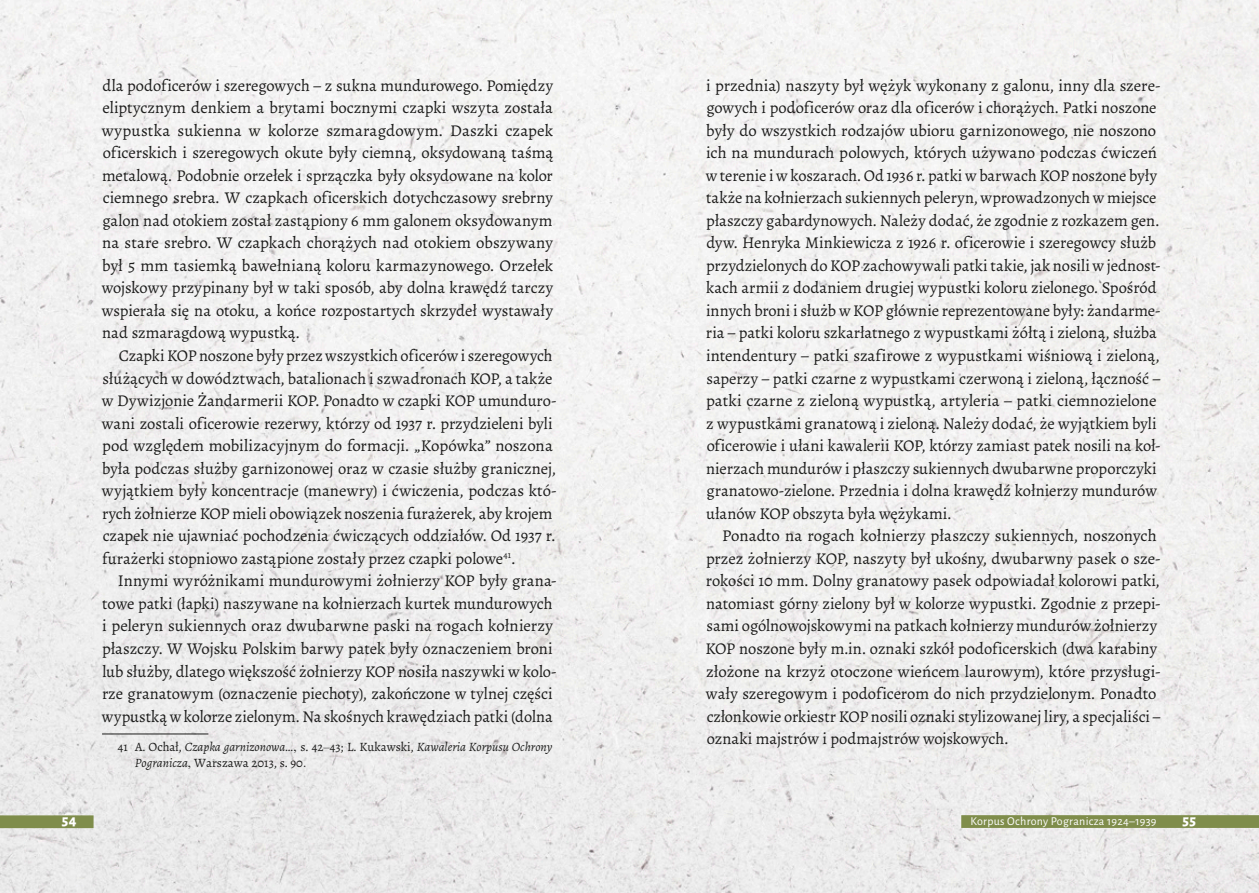
<style>
.page{position:relative;width:1259px;height:893px;background:#fff}
.page>*{position:absolute;margin:0;border:0;box-sizing:border-box;transform-origin:0 0}
.Akapit{font:16.5px/22.5px "Alegreya";letter-spacing:-.005em;color:#1c1c1b}
.Akapit__15{font:16.5px/22.5px "Alegreya";letter-spacing:.005em;color:#1c1c1b;text-align:justify}
.t1{font:800 15px "Alegreya Sans";color:#fff}
.Przypis_dolny{font:italic 12.75px/15.3px "Alegreya";color:#1c1c1b}
.t2{font:12px "Alegreya Sans";letter-spacing:.025em;color:#fff}
.s1{font-style:normal}
.s2{font-family:"Times New Roman";font-style:normal}
</style>
<div class="page">
<img style="left:0;top:0;width:1259px;height:893px">
<div style="left:0;top:815px;width:94px;height:13px;background:#7f8d4b"></div>
<div style="left:961px;top:815px;width:298px;height:13px;background:#7f8d4b"></div>
<hr style="left:102px;top:734px;width:106px;height:1px;background:#1c1c1b">
<p class="Akapit__15" style="left:102px;top:74px;width:453px">dla podoficerów i szeregowych – z sukna mundurowego. Pomiędzy eliptycznym denkiem a brytami bocznymi czapki wszyta została wypustka sukienna w kolorze szmaragdowym. Daszki czapek oficerskich i szeregowych okute były ciemną, oksydowaną taśmą metalową. Podobnie orzełek i sprzączka były oksydowane na kolor ciemnego srebra. W czapkach oficerskich dotychczasowy srebrny galon nad otokiem został zastąpiony 6 mm galonem oksydowanym na stare srebro. W czapkach chorążych nad otokiem obszywany był 5 mm tasiemką bawełnianą koloru karmazynowego. Orzełek wojskowy przypinany był w taki sposób, aby dolna krawędź tarczy wspierała się na otoku, a końce rozpostartych skrzydeł wystawały nad szmaragdową wypustką.</p>
<p class="Akapit" style="left:102px;top:344px;width:456px;text-indent:17px">Czapki KOP noszone były przez wszystkich oficerów i szeregowych służących w dowództwach, batalionach i szwadronach KOP, a także w Dywizjonie Żandarmerii KOP. Ponadto w czapki KOP umunduro&shy;wani zostali oficerowie rezerwy, którzy od 1937 r. przydzieleni byli pod względem mobilizacyjnym do formacji. „Kopówka” noszona była podczas służby garnizonowej oraz w czasie służby granicznej, wyjątkiem były koncentracje (manewry) i ćwiczenia, podczas któ&shy;rych żołnierze KOP mieli obowiązek noszenia furażerek, aby krojem czapek nie ujawniać pochodzenia ćwiczących oddziałów. Od 1937 r. furażerki stopniowo zastąpione zostały przez czapki polowe<sup>41</sup>.</p>
<p class="Akapit" style="left:102px;top:570px;width:456px;text-indent:16px">Innymi wyróżnikami mundurowymi żołnierzy KOP były grana&shy;towe patki (łapki) naszywane na kołnierzach kurtek mundurowych i peleryn sukiennych oraz dwubarwne paski na rogach kołnierzy płaszczy. W Wojsku Polskim barwy patek były oznaczeniem broni lub służby, dlatego większość żołnierzy KOP nosiła naszywki w kolo&shy;rze granatowym (oznaczenie piechoty), zakończone w tylnej części wypustką w kolorze zielonym. Na skośnych krawędziach patki (dolna</p>
<p class="Przypis_dolny" style="left:135px;top:740px;width:419px;text-indent:-17px"><span class="s1">41 A. Ochał,</span> Czapka garnizonowa…<span class="s2">,</span> <span class="s1">s. 42</span><span class="s2">–</span><span class="s1">43; L. Kukawski,</span> Kawaleria Korpusu Ochrony<br>Pogranicza<span class="s2">,</span> <span class="s1">Warszawa 2013, s. 90</span><span class="s2">.</span></p>
<p class="Akapit" style="left:706px;top:74px;width:456px">i przednia) naszyty był wężyk wykonany z galonu, inny dla szere&shy;gowych i podoficerów oraz dla oficerów i chorążych. Patki noszone były do wszystkich rodzajów ubioru garnizonowego, nie noszono ich na mundurach polowych, których używano podczas ćwiczeń w terenie i w koszarach. Od 1936 r. patki w barwach KOP noszone były także na kołnierzach sukiennych peleryn, wprowadzonych w miejsce płaszczy gabardynowych. Należy dodać, że zgodnie z rozkazem gen. dyw. Henryka Minkiewicza z 1926 r. oficerowie i szeregowcy służb przydzielonych do KOP zachowywali patki takie, jak nosili w jednost&shy;kach armii z dodaniem drugiej wypustki koloru zielonego. Spośród innych broni i służb w KOP głównie reprezentowane były: żandarme&shy;ria – patki koloru szkarłatnego z wypustkami żółtą i zieloną, służba intendentury – patki szafirowe z wypustkami wiśniową i zieloną, saperzy – patki czarne z wypustkami czerwoną i zieloną, łączność – patki czarne z zieloną wypustką, artyleria – patki ciemnozielone z wypustkami granatową i zieloną. Należy dodać, że wyjątkiem byli oficerowie i ułani kawalerii KOP, którzy zamiast patek nosili na koł&shy;nierzach mundurów i płaszczy sukiennych dwubarwne proporczyki granatowo-zielone. Przednia i dolna krawędź kołnierzy mundurów ułanów KOP obszyta była wężykami.</p>
<p class="Akapit" style="left:705px;top:525px;width:457px;text-indent:17px">Ponadto na rogach kołnierzy płaszczy sukiennych, noszonych przez żołnierzy KOP, naszyty był ukośny, dwubarwny pasek o sze&shy;rokości 10 mm. Dolny granatowy pasek odpowiadał kolorowi patki, natomiast górny zielony był w kolorze wypustki. Zgodnie z przepi&shy;sami ogólnowojskowymi na patkach kołnierzy mundurów żołnierzy KOP noszone były m.in. oznaki szkół podoficerskich (dwa karabiny złożone na krzyż otoczone wieńcem laurowym), które przysługi&shy;wały szeregowym i podoficerom do nich przydzielonym. Ponadto członkowie orkiestr KOP nosili oznaki stylizowanej liry, a specjaliści – oznaki majstrów i podmajstrów wojskowych.</p>
<p class="t1" style="left:62px;top:809px;width:16px">54</p>
<p class="t2" style="left:970px;top:813px;width:188px">Korpus Ochrony Pogranicza 1924–1939</p>
<p class="t1" style="left:1182px;top:809px;width:15px">55</p>
</div>
